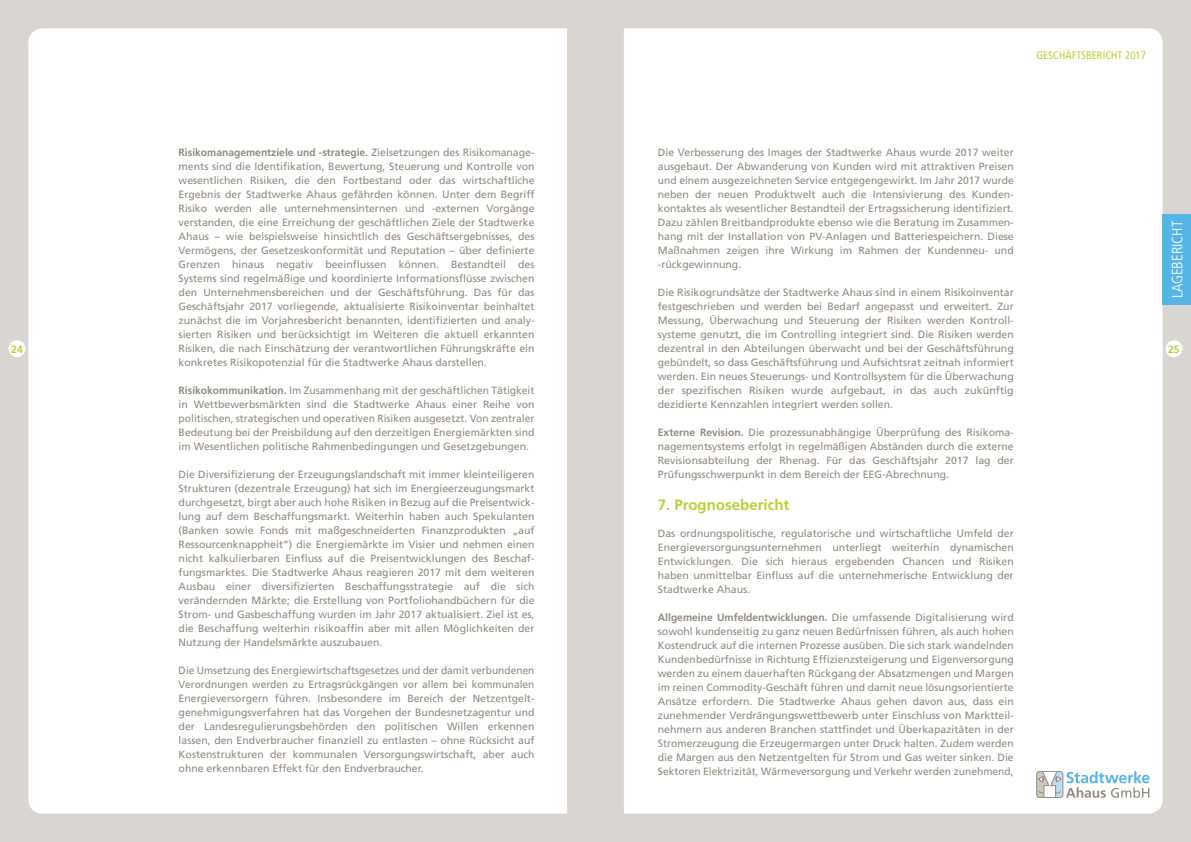
<style>
.page{position:relative;width:1191px;height:842px;background:#d9d5d0}
.page>*{position:absolute;margin:0;border:0;box-sizing:border-box;transform-origin:0 0}
.t1{font:700 15px "Frutiger";color:#b5d337}
.t2{font:300 condensed 15px "Frutiger";color:#fff}
.t3{font:condensed 11px "Frutiger";color:#b5d337}
.t4{font:10.5px/14px "Frutiger";color:#928a7f;text-align:justify}
.t5{font:700 10.5px "Frutiger";color:#b5d337}
.s1{font-weight:700}
</style>
<div class="page">
<div style="left:28px;top:28px;width:539px;height:786px;background:#fff"></div>
<div style="left:624px;top:28px;width:538px;height:786px;background:#fff"></div>
<div style="left:9px;top:340px;width:17px;height:17px;background:#fff;border-radius:50%"></div>
<div style="left:1165px;top:340px;width:17px;height:17px;background:#fff;border-radius:50%"></div>
<svg style="left:1036px;top:771px;width:113px;height:27px;background:#d1dee3"></svg>
<div style="left:1162px;top:214px;width:29px;height:91px;background:#56b5e7"></div>
<p class="t3" style="left:1036px;top:50px;width:111px">GESCHÄFTSBERICHT 2017</p>
<p class="t4" style="left:658px;top:146px;width:357px">Die Verbesserung des Images der Stadtwerke Ahaus wurde 2017 weiter ausgebaut. Der Abwanderung von Kunden wird mit attraktiven Preisen und einem ausgezeichneten Service entgegengewirkt. Im Jahr 2017 wurde neben der neuen Produktwelt auch die Intensivierung des Kunden&shy;kontaktes als wesentlicher Bestandteil der Ertragssicherung identifiziert.<br>Dazu zählen Breitbandprodukte ebenso wie die Beratung im Zusammen&shy;hang mit der Installation von PV-Anlagen und Batteriespeichern. Diese Maßnahmen zeigen ihre Wirkung im Rahmen der Kundenneu- und -rückgewinnung.</p>
<p class="t4" style="left:658px;top:286px;width:357px">Die Risikogrundsätze der Stadtwerke Ahaus sind in einem Risikoinventar festgeschrieben und werden bei Bedarf angepasst und erweitert. Zur Messung, Überwachung und Steuerung der Risiken werden Kontroll&shy;systeme genutzt, die im Controlling integriert sind. Die Risiken werden dezentral in den Abteilungen überwacht und bei der Geschäftsführung gebündelt, so dass Geschäftsführung und Aufsichtsrat zeitnah informiert werden. Ein neues Steuerungs- und Kontrollsystem für die Überwachung der spezifischen Risiken wurde aufgebaut, in das auch zukünftig dezidierte Kennzahlen integriert werden sollen.</p>
<p class="t4" style="left:658px;top:426px;width:357px"><span class="s1">Externe Revision.</span> Die prozessunabhängige Überprüfung des Risikoma&shy;nagementsystems erfolgt in regelmäßigen Abständen durch die externe Revisionsabteilung der Rhenag. Für das Geschäftsjahr 2017 lag der Prüfungsschwerpunkt in dem Bereich der EEG-Abrechnung.</p>
<h1 class="t1" style="left:658px;top:497px;width:133px">7. Prognosebericht</h1>
<p class="t4" style="left:658px;top:527px;width:357px">Das ordnungspolitische, regulatorische und wirtschaftliche Umfeld der Energieversorgungsunternehmen unterliegt weiterhin dynamischen Entwicklungen. Die sich hieraus ergebenden Chancen und Risiken haben unmittelbar Einfluss auf die unternehmerische Entwicklung der Stadtwerke Ahaus.</p>
<p class="t4" style="left:658px;top:611px;width:357px"><span class="s1">Allgemeine Umfeldentwicklungen.</span> Die umfassende Digitalisierung wird sowohl kundenseitig zu ganz neuen Bedürfnissen führen, als auch hohen Kostendruck auf die internen Prozesse ausüben. Die sich stark wandelnden Kundenbedürfnisse in Richtung Effizienzsteigerung und Eigenversorgung werden zu einem dauerhaften Rückgang der Absatzmengen und Margen im reinen Commodity-Geschäft führen und damit neue lösungsorientierte Ansätze erfordern. Die Stadtwerke Ahaus gehen davon aus, dass ein zunehmender Verdrängungswettbewerb unter Einschluss von Marktteil&shy;nehmern aus anderen Branchen stattfindet und Überkapazitäten in der Stromerzeugung die Erzeugermargen unter Druck halten. Zudem werden die Margen aus den Netzentgelten für Strom und Gas weiter sinken. Die Sektoren Elektrizität, Wärmeversorgung und Verkehr werden zunehmend,</p>
<p class="t4" style="left:179px;top:146px;width:357px"><span class="s1">Risikomanagementziele und -strategie.</span> Zielsetzungen des Risikomanage&shy;ments sind die Identifikation, Bewertung, Steuerung und Kontrolle von wesentlichen Risiken, die den Fortbestand oder das wirtschaftliche Ergebnis der Stadtwerke Ahaus gefährden können. Unter dem Begriff Risiko werden alle unternehmensinternen und -externen Vorgänge verstanden, die eine Erreichung der geschäftlichen Ziele der Stadtwerke Ahaus – wie beispielsweise hinsichtlich des Geschäftsergebnisses, des Vermögens, der Gesetzeskonformität und Reputation – über definierte Grenzen hinaus negativ beeinflussen können. Bestandteil des Systems sind regelmäßige und koordinierte Informationsflüsse zwischen den Unternehmensbereichen und der Geschäftsführung. Das für das Geschäftsjahr 2017 vorliegende, aktualisierte Risikoinventar beinhaltet zunächst die im Vorjahresbericht benannten, identifizierten und analy&shy;sierten Risiken und berücksichtigt im Weiteren die aktuell erkannten Risiken, die nach Einschätzung der verantwortlichen Führungskräfte ein konkretes Risikopotenzial für die Stadtwerke Ahaus darstellen.</p>
<p class="t4" style="left:179px;top:384px;width:357px"><span class="s1">Risikokommunikation.</span> Im Zusammenhang mit der geschäftlichen Tätigkeit in Wettbewerbsmärkten sind die Stadtwerke Ahaus einer Reihe von politischen, strategischen und operativen Risiken ausgesetzt. Von zentraler Bedeutung bei der Preisbildung auf den derzeitigen Energiemärkten sind im Wesentlichen politische Rahmenbedingungen und Gesetzgebungen.</p>
<p class="t4" style="left:179px;top:468px;width:357px">Die Diversifizierung der Erzeugungslandschaft mit immer kleinteiligeren Strukturen (dezentrale Erzeugung) hat sich im Energieerzeugungsmarkt durchgesetzt, birgt aber auch hohe Risiken in Bezug auf die Preisentwick&shy;lung auf dem Beschaffungsmarkt. Weiterhin haben auch Spekulanten (Banken sowie Fonds mit maßgeschneiderten Finanzprodukten „auf Ressourcenknappheit“) die Energiemärkte im Visier und nehmen einen nicht kalkulierbaren Einfluss auf die Preisentwicklungen des Beschaf&shy;fungsmarktes. Die Stadtwerke Ahaus reagieren 2017 mit dem weiteren Ausbau einer diversifizierten Beschaffungsstrategie auf die sich verändernden Märkte; die Erstellung von Portfoliohandbüchern für die Strom- und Gasbeschaffung wurden im Jahr 2017 aktualisiert. Ziel ist es, die Beschaffung weiterhin risikoaffin aber mit allen Möglichkeiten der Nutzung der Handelsmärkte auszubauen.</p>
<p class="t4" style="left:179px;top:664px;width:357px">Die Umsetzung des Energiewirtschaftsgesetzes und der damit verbundenen Verordnungen werden zu Ertragsrückgängen vor allem bei kommunalen Energieversorgern führen. Insbesondere im Bereich der Netzentgelt&shy;genehmigungsverfahren hat das Vorgehen der Bundesnetzagentur und der Landesregulierungsbehörden den politischen Willen erkennen lassen, den Endverbraucher finanziell zu entlasten – ohne Rücksicht auf Kostenstrukturen der kommunalen Versorgungswirtschaft, aber auch ohne erkennbaren Effekt für den Endverbraucher.</p>
<h1 class="t2" style="left:1172px;top:298px;width:79px;rotate:-90deg">LAGEBERICHT</h1>
<p class="t5" style="left:11px;top:344px;width:13px">24</p>
<p class="t5" style="left:1168px;top:344px;width:13px">25</p>
</div>
